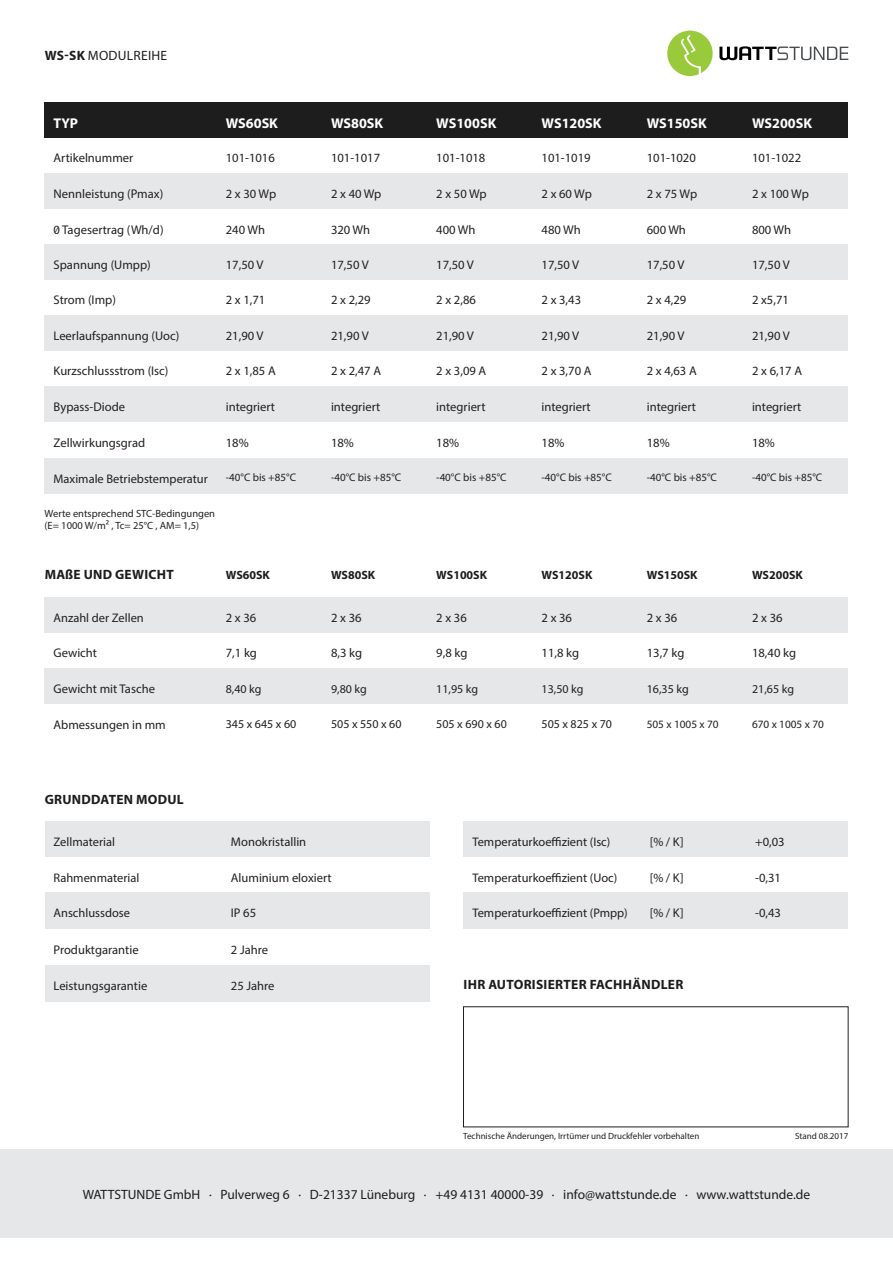
<style>
.page{position:relative;width:893px;height:1263px;background:#fff}
.page>*{position:absolute;margin:0;border:0;box-sizing:border-box;transform-origin:0 0}
.t1{font:700 14.1px "Myriad Pro";color:#fff}
.t2{font:13.5px "Myriad Pro";color:#1c1d1c}
.t3{font:700 13.5px "Myriad Pro";letter-spacing:.02em;color:#1c1d1c}
.t4{font:12.6px "Myriad Pro";color:#231f20}
.t5{font:12.45px "Myriad Pro";color:#231f20}
.t6{font:12px "Myriad Pro";color:#231f20}
.t7{font:700 12px "Myriad Pro";color:#1c1d1c}
.t8{font:11.25px "Myriad Pro";color:#231f20}
.t9{font:10.95px "Myriad Pro";color:#231f20}
.t10{font:10.5px/12.6px "Myriad Pro";color:#231f20}
.t11{font:9px "Myriad Pro";color:#231f20}
.s1{font-weight:700}
</style>
<div class="page">
<div style="left:0;top:1149px;width:893px;height:88px;background:#e6e7e9"></div>
<svg style="left:719px;top:46px;width:129px;height:14px"></svg>
<svg style="left:667px;top:31px;width:46px;height:45px"></svg>
<div style="left:463px;top:821px;width:385px;height:36px;background:#e6e7e9"></div>
<div style="left:45px;top:821px;width:384px;height:36px;background:#e6e7e9"></div>
<div style="left:463px;top:892px;width:385px;height:37px;background:#e6e7e9"></div>
<div style="left:45px;top:892px;width:384px;height:37px;background:#e6e7e9"></div>
<div style="left:45px;top:965px;width:384px;height:36px;background:#e6e7e9"></div>
<div style="left:463px;top:1006px;width:385px;height:121px;border:1px solid #231f20"></div>
<div style="left:45px;top:597px;width:803px;height:35px;background:#e6e7e9"></div>
<div style="left:45px;top:668px;width:803px;height:36px;background:#e6e7e9"></div>
<div style="left:45px;top:173px;width:803px;height:36px;background:#e6e7e9"></div>
<div style="left:45px;top:244px;width:803px;height:36px;background:#e6e7e9"></div>
<div style="left:45px;top:315px;width:803px;height:36px;background:#e6e7e9"></div>
<div style="left:45px;top:387px;width:803px;height:35px;background:#e6e7e9"></div>
<div style="left:45px;top:458px;width:803px;height:36px;background:#e6e7e9"></div>
<div style="left:45px;top:102px;width:803px;height:36px;background:#1c1d1c"></div>
<p class="t2" style="left:45px;top:47px;width:52px"><span class="s1">WS-SK</span> MODULREIHE</p>
<p class="t1" style="left:54px;top:114px;width:26px">TYP</p>
<p class="t1" style="left:226px;top:114px;width:54px">WS60SK</p>
<p class="t1" style="left:331px;top:114px;width:54px">WS80SK</p>
<p class="t1" style="left:436px;top:114px;width:62px">WS100SK</p>
<p class="t1" style="left:541px;top:114px;width:62px">WS120SK</p>
<p class="t1" style="left:647px;top:114px;width:62px">WS150SK</p>
<p class="t1" style="left:752px;top:114px;width:62px">WS200SK</p>
<p class="t4" style="left:54px;top:150px;width:81px">Artikelnummer</p>
<p class="t4" style="left:226px;top:150px;width:51px">101-1016</p>
<p class="t4" style="left:331px;top:150px;width:51px">101-1017</p>
<p class="t4" style="left:436px;top:150px;width:51px">101-1018</p>
<p class="t4" style="left:541px;top:150px;width:51px">101-1019</p>
<p class="t4" style="left:647px;top:150px;width:51px">101-1020</p>
<p class="t4" style="left:752px;top:150px;width:51px">101-1022</p>
<p class="t4" style="left:54px;top:186px;width:111px">Nennleistung (Pmax)</p>
<p class="t4" style="left:226px;top:186px;width:52px">2 x 30 Wp</p>
<p class="t4" style="left:331px;top:186px;width:52px">2 x 40 Wp</p>
<p class="t4" style="left:436px;top:186px;width:52px">2 x 50 Wp</p>
<p class="t4" style="left:541px;top:186px;width:52px">2 x 60 Wp</p>
<p class="t4" style="left:647px;top:186px;width:52px">2 x 75 Wp</p>
<p class="t4" style="left:752px;top:186px;width:58px">2 x 100 Wp</p>
<p class="t4" style="left:54px;top:222px;width:112px">0 Tagesertrag (Wh/d)</p>
<p class="t4" style="left:226px;top:222px;width:41px">240 Wh</p>
<p class="t4" style="left:331px;top:222px;width:41px">320 Wh</p>
<p class="t4" style="left:436px;top:222px;width:41px">400 Wh</p>
<p class="t4" style="left:541px;top:222px;width:41px">480 Wh</p>
<p class="t4" style="left:647px;top:222px;width:41px">600 Wh</p>
<p class="t4" style="left:752px;top:222px;width:41px">800 Wh</p>
<p class="t4" style="left:54px;top:257px;width:99px">Spannung (Umpp)</p>
<p class="t4" style="left:226px;top:257px;width:39px">17,50 V</p>
<p class="t4" style="left:331px;top:257px;width:39px">17,50 V</p>
<p class="t4" style="left:436px;top:257px;width:39px">17,50 V</p>
<p class="t4" style="left:541px;top:257px;width:39px">17,50 V</p>
<p class="t4" style="left:647px;top:257px;width:39px">17,50 V</p>
<p class="t4" style="left:752px;top:257px;width:39px">17,50 V</p>
<p class="t4" style="left:54px;top:292px;width:64px">Strom (I mp)</p>
<p class="t4" style="left:226px;top:292px;width:41px">2 x 1,71</p>
<p class="t4" style="left:331px;top:292px;width:41px">2 x 2,29</p>
<p class="t4" style="left:436px;top:292px;width:41px">2 x 2,86</p>
<p class="t4" style="left:541px;top:292px;width:41px">2 x 3,43</p>
<p class="t4" style="left:647px;top:292px;width:41px">2 x 4,29</p>
<p class="t4" style="left:752px;top:292px;width:38px">2 x5,71</p>
<p class="t4" style="left:54px;top:328px;width:127px">Leerlaufspannung (Uoc)</p>
<p class="t4" style="left:226px;top:328px;width:39px">21,90 V</p>
<p class="t4" style="left:331px;top:328px;width:39px">21,90 V</p>
<p class="t4" style="left:436px;top:328px;width:39px">21,90 V</p>
<p class="t4" style="left:541px;top:328px;width:39px">21,90 V</p>
<p class="t4" style="left:647px;top:328px;width:39px">21,90 V</p>
<p class="t4" style="left:752px;top:328px;width:39px">21,90 V</p>
<p class="t4" style="left:54px;top:363px;width:116px">Kurzschlussstrom (Isc)</p>
<p class="t4" style="left:226px;top:363px;width:52px">2 x 1,85 A</p>
<p class="t4" style="left:331px;top:363px;width:52px">2 x 2,47 A</p>
<p class="t4" style="left:436px;top:363px;width:52px">2 x 3,09 A</p>
<p class="t4" style="left:541px;top:363px;width:52px">2 x 3,70 A</p>
<p class="t4" style="left:647px;top:363px;width:52px">2 x 4,63 A</p>
<p class="t4" style="left:752px;top:363px;width:52px">2 x 6,17 A</p>
<p class="t4" style="left:54px;top:399px;width:73px">Bypass-Diode</p>
<p class="t4" style="left:226px;top:399px;width:51px">integriert</p>
<p class="t4" style="left:331px;top:399px;width:51px">integriert</p>
<p class="t4" style="left:436px;top:399px;width:51px">integriert</p>
<p class="t4" style="left:541px;top:399px;width:51px">integriert</p>
<p class="t4" style="left:647px;top:399px;width:51px">integriert</p>
<p class="t4" style="left:752px;top:399px;width:51px">integriert</p>
<p class="t4" style="left:54px;top:435px;width:93px">Zellwirkungsgrad</p>
<p class="t4" style="left:226px;top:435px;width:24px">18%</p>
<p class="t4" style="left:331px;top:435px;width:24px">18%</p>
<p class="t4" style="left:436px;top:435px;width:24px">18%</p>
<p class="t4" style="left:541px;top:435px;width:24px">18%</p>
<p class="t4" style="left:647px;top:435px;width:24px">18%</p>
<p class="t4" style="left:752px;top:435px;width:24px">18%</p>
<p class="t5" style="left:54px;top:471px;width:156px">Maximale Betriebstemperatur</p>
<p class="t9" style="left:226px;top:471px;width:72px">-40°C bis +85°C</p>
<p class="t9" style="left:331px;top:471px;width:72px">-40°C bis +85°C</p>
<p class="t9" style="left:436px;top:471px;width:72px">-40°C bis +85°C</p>
<p class="t9" style="left:541px;top:471px;width:72px">-40°C bis +85°C</p>
<p class="t9" style="left:647px;top:471px;width:72px">-40°C bis +85°C</p>
<p class="t9" style="left:752px;top:471px;width:72px">-40°C bis +85°C</p>
<p class="t10" style="left:45px;top:506px;width:172px">Werte entsprechend STC-Bedingungen (E= 1000 W/m2 , Tc= 25°C , AM= 1,5)</p>
<p class="t3" style="left:45px;top:566px;width:80px">MAßE UND GEWICHT</p>
<p class="t7" style="left:226px;top:567px;width:46px">WS60SK</p>
<p class="t7" style="left:331px;top:567px;width:46px">WS80SK</p>
<p class="t7" style="left:436px;top:567px;width:52px">WS100SK</p>
<p class="t7" style="left:541px;top:567px;width:52px">WS120SK</p>
<p class="t7" style="left:647px;top:567px;width:52px">WS150SK</p>
<p class="t7" style="left:752px;top:567px;width:52px">WS200SK</p>
<p class="t5" style="left:54px;top:610px;width:92px">Anzahl der Zellen</p>
<p class="t4" style="left:226px;top:610px;width:32px">2 x 36</p>
<p class="t4" style="left:331px;top:610px;width:32px">2 x 36</p>
<p class="t4" style="left:436px;top:610px;width:32px">2 x 36</p>
<p class="t4" style="left:541px;top:610px;width:32px">2 x 36</p>
<p class="t4" style="left:647px;top:610px;width:32px">2 x 36</p>
<p class="t4" style="left:752px;top:610px;width:32px">2 x 36</p>
<p class="t4" style="left:54px;top:645px;width:45px">Gewicht</p>
<p class="t4" style="left:226px;top:645px;width:33px">7,1 kg</p>
<p class="t4" style="left:331px;top:645px;width:33px">8,3 kg</p>
<p class="t4" style="left:436px;top:645px;width:33px">9,8 kg</p>
<p class="t4" style="left:541px;top:645px;width:39px">11,8 kg</p>
<p class="t4" style="left:647px;top:645px;width:39px">13,7 kg</p>
<p class="t4" style="left:752px;top:645px;width:46px">18,40 kg</p>
<p class="t4" style="left:54px;top:681px;width:103px">Gewicht mit Tasche</p>
<p class="t6" style="left:226px;top:681px;width:37px">8,40 kg</p>
<p class="t6" style="left:331px;top:681px;width:37px">9,80 kg</p>
<p class="t6" style="left:436px;top:681px;width:43px">11,95 kg</p>
<p class="t6" style="left:541px;top:681px;width:43px">13,50 kg</p>
<p class="t6" style="left:647px;top:681px;width:43px">16,35 kg</p>
<p class="t6" style="left:752px;top:681px;width:43px">21,65 kg</p>
<p class="t4" style="left:54px;top:717px;width:114px">Abmessungen in mm</p>
<p class="t6" style="left:226px;top:717px;width:72px">345 x 645 x 60</p>
<p class="t6" style="left:331px;top:717px;width:72px">505 x 550 x 60</p>
<p class="t6" style="left:436px;top:717px;width:72px">505 x 690 x 60</p>
<p class="t6" style="left:541px;top:717px;width:72px">505 x 825 x 70</p>
<p class="t8" style="left:647px;top:717px;width:73px">505 x 1005 x 70</p>
<p class="t8" style="left:752px;top:717px;width:73px">670 x 1005 x 70</p>
<p class="t3" style="left:45px;top:790px;width:132px">GRUNDDATEN MODUL</p>
<p class="t5" style="left:54px;top:834px;width:63px">Zellmaterial</p>
<p class="t4" style="left:231px;top:834px;width:77px">Monokristallin</p>
<p class="t5" style="left:54px;top:870px;width:87px">Rahmenmaterial</p>
<p class="t4" style="left:231px;top:870px;width:102px">Aluminium eloxiert</p>
<p class="t5" style="left:54px;top:905px;width:78px">Anschlussdose</p>
<p class="t4" style="left:231px;top:905px;width:27px">IP 65</p>
<p class="t4" style="left:54px;top:942px;width:87px">Produktgarantie</p>
<p class="t4" style="left:231px;top:942px;width:39px">2 Jahre</p>
<p class="t4" style="left:54px;top:978px;width:95px">Leistungsgarantie</p>
<p class="t4" style="left:231px;top:978px;width:45px">25 Jahre</p>
<p class="t5" style="left:472px;top:834px;width:139px">Temperaturkoeffizient (Isc)</p>
<p class="t4" style="left:650px;top:834px;width:35px">[% / K]</p>
<p class="t4" style="left:755px;top:834px;width:31px">+0,03</p>
<p class="t5" style="left:472px;top:870px;width:146px">Temperaturkoeffizient (Uoc)</p>
<p class="t4" style="left:650px;top:870px;width:35px">[% / K]</p>
<p class="t4" style="left:755px;top:870px;width:27px">-0,31</p>
<p class="t5" style="left:472px;top:905px;width:157px">Temperaturkoeffizient (Pmpp)</p>
<p class="t4" style="left:650px;top:905px;width:35px">[% / K]</p>
<p class="t4" style="left:755px;top:905px;width:27px">-0,43</p>
<p class="t3" style="left:464px;top:975px;width:220px">IHR AUTORISIERTER FACHHÄNDLER</p>
<p class="t11" style="left:463px;top:1130px;width:238px">Technische Änderungen, I rrtümer und Druckfehler vorbehalten</p>
<p class="t11" style="left:795px;top:1130px;width:55px">Stand 08.2017</p>
<p class="t2" style="left:83px;top:1186px;width:729px">WATTSTUNDE GmbH · Pulverweg 6 · D-21337 Lüneburg · +49 4131 40000-39 · info@wattstunde.de · www.wattstunde.de</p>
</div>
